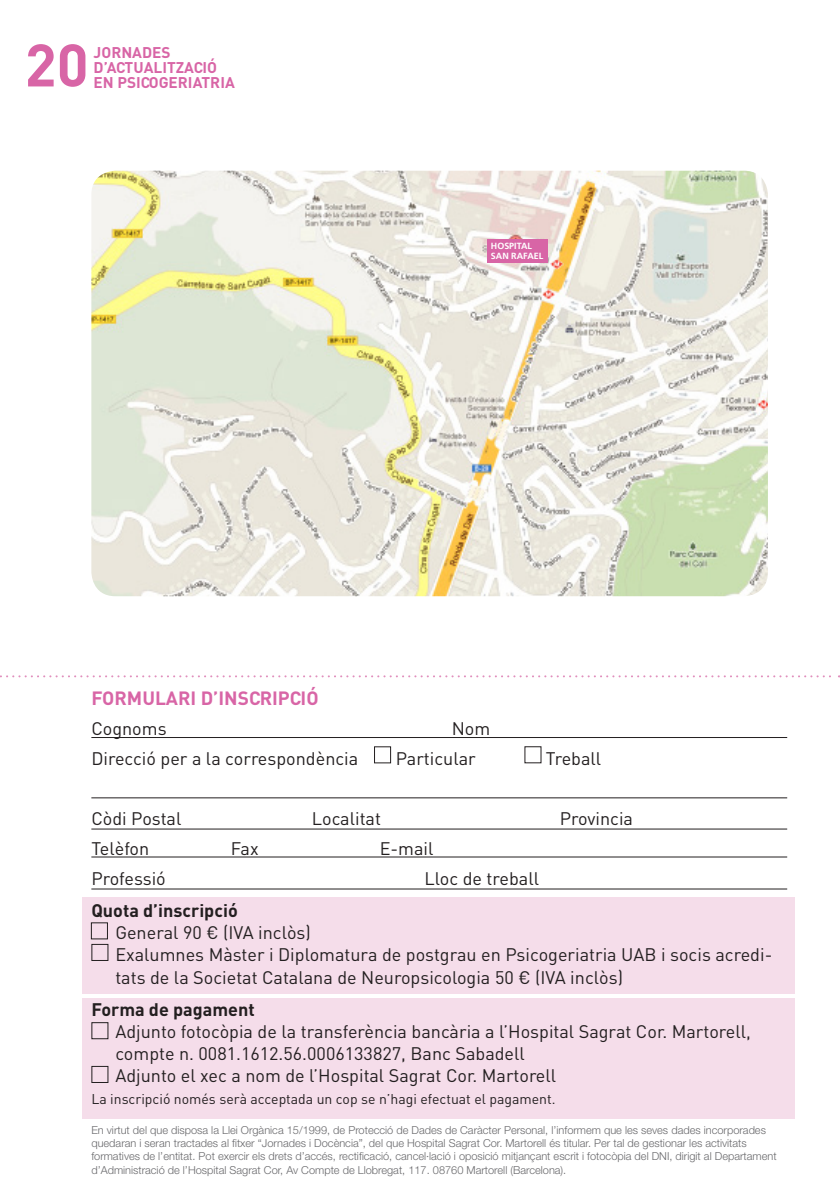
<style>
.page{position:relative;width:840px;height:1191px;background:#fff}
.page>*{position:absolute;margin:0;border:0;box-sizing:border-box;transform-origin:0 0}
.t1{font:700 59px "DIN";color:#d865a6}
.t2{font:700 19px "DIN";color:#d865a6}
.t3{font:18px/22.8px "DIN";color:#231f20}
.t4{font:700 18px "DIN";color:#231f20}
.t5{font:700 15.4px "DIN";color:#d865a6}
.t6{font:14px "DIN";color:#231f20}
.t7{font:300 11px/13.2px "Helvetica Neue LT";color:#69696c}
.t8{font:700 9px "Frutiger LT";color:#fff}
</style>
<div class="page">
<div style="left:82px;top:897px;width:712px;height:96px;background:#f5ddea"></div>
<div style="left:82px;top:999px;width:712px;height:120px;background:#f5ddea"></div>
<svg style="left:0;top:675px;width:839px;height:2px"></svg>
<div style="left:91px;top:922px;width:17px;height:17px;border:1px solid #231f20"></div>
<div style="left:91px;top:944px;width:17px;height:17px;border:1px solid #231f20"></div>
<div style="left:91px;top:1022px;width:17px;height:17px;border:1px solid #231f20"></div>
<div style="left:91px;top:1066px;width:17px;height:17px;border:1px solid #231f20"></div>
<hr style="left:91px;top:737px;width:695px;height:1px;background:#231f20">
<hr style="left:91px;top:797px;width:695px;height:1px;background:#231f20">
<hr style="left:91px;top:828px;width:695px;height:1px;background:#231f20">
<hr style="left:91px;top:856px;width:695px;height:1px;background:#231f20">
<hr style="left:91px;top:888px;width:695px;height:1px;background:#231f20">
<div style="left:374px;top:746px;width:17px;height:17px;border:1px solid #231f20"></div>
<img style="left:91px;top:171px;width:676px;height:425px">
<div style="left:487px;top:239px;width:60px;height:23px;background:#d865a6"></div>
<p class="t1" style="left:25px;top:27px;width:66px">20</p>
<p class="t5" style="left:93px;top:42px;width:78px">JORNADES</p>
<p class="t5" style="left:93px;top:57px;width:125px">D’ACTUALITZACIÓ</p>
<p class="t5" style="left:93px;top:72px;width:143px">EN PSICOGERIATRIA</p>
<p class="t8" style="left:490px;top:240px;width:42px">HOSPITAL</p>
<p class="t8" style="left:490px;top:251px;width:54px">SAN RAFAEL</p>
<p class="t2" style="left:91px;top:685px;width:229px">FORMULARI D’INSCRIPCIÓ</p>
<p class="t3" style="left:91px;top:716px;width:77px">Cognoms</p>
<p class="t3" style="left:451px;top:716px;width:40px">Nom</p>
<p class="t3" style="left:91px;top:746px;width:268px">Direcció per a la correspondència</p>
<p class="t3" style="left:395px;top:746px;width:82px">Particular</p>
<p class="t3" style="left:545px;top:746px;width:57px">Treball</p>
<p class="t3" style="left:91px;top:806px;width:91px">Còdi Postal</p>
<p class="t3" style="left:311px;top:806px;width:71px">Localitat</p>
<p class="t3" style="left:559px;top:806px;width:75px">Provincia</p>
<p class="t3" style="left:91px;top:836px;width:59px">Telèfon</p>
<p class="t3" style="left:231px;top:836px;width:29px">Fax</p>
<p class="t3" style="left:379px;top:836px;width:55px">E-mail</p>
<p class="t3" style="left:91px;top:866px;width:76px">Professió</p>
<p class="t3" style="left:424px;top:866px;width:116px">Lloc de treball</p>
<p class="t4" style="left:91px;top:898px;width:148px">Quota d’inscripció</p>
<p class="t3" style="left:115px;top:920px;width:197px">General 90 € (IVA inclòs)</p>
<p class="t3" style="left:115px;top:942px;width:658px">Exalumnes Màster i Diplomatura de postgrau en Psicogeriatria UAB i socis acredi&shy;tats de la Societat Catalana de Neuropsicologia 50 € (IVA inclòs)</p>
<p class="t4" style="left:91px;top:997px;width:165px">Forma de pagament</p>
<p class="t3" style="left:115px;top:1019px;width:636px;line-height:22px">Adjunto fotocòpia de la transferència bancària a l’Hospital Sagrat Cor. Martorell, compte n. 0081.1612.56.0006133827, Banc Sabadell</p>
<p class="t3" style="left:115px;top:1063px;width:442px">Adjunto el xec a nom de l’Hospital Sagrat Cor. Martorell</p>
<p class="t6" style="left:91px;top:1089px;width:465px">La inscripció només serà acceptada un cop se n’hagi efectuat el pagament.</p>
<p class="t7" style="left:91px;top:1123px;width:686px">En virtut del que disposa la Llei Orgànica 15/1999, de Protecció de Dades de Caràcter Personal, l’informem que les seves dades incorporades quedaran i seran tractades al fitxer “Jornades i Docència”, del que Hospital Sagrat Cor. Martorell és titular. Per tal de gestionar les activitats formatives de l’entitat. Pot exercir els drets d’accés, rectificació, cancel·lació i oposició mitjançant escrit i fotocòpia del DNI, dirigit al Departament d’Administració de l’Hospital Sagrat Cor, Av Compte de Llobregat, 117. 08760 Martorell (Barcelona).</p>
</div>
